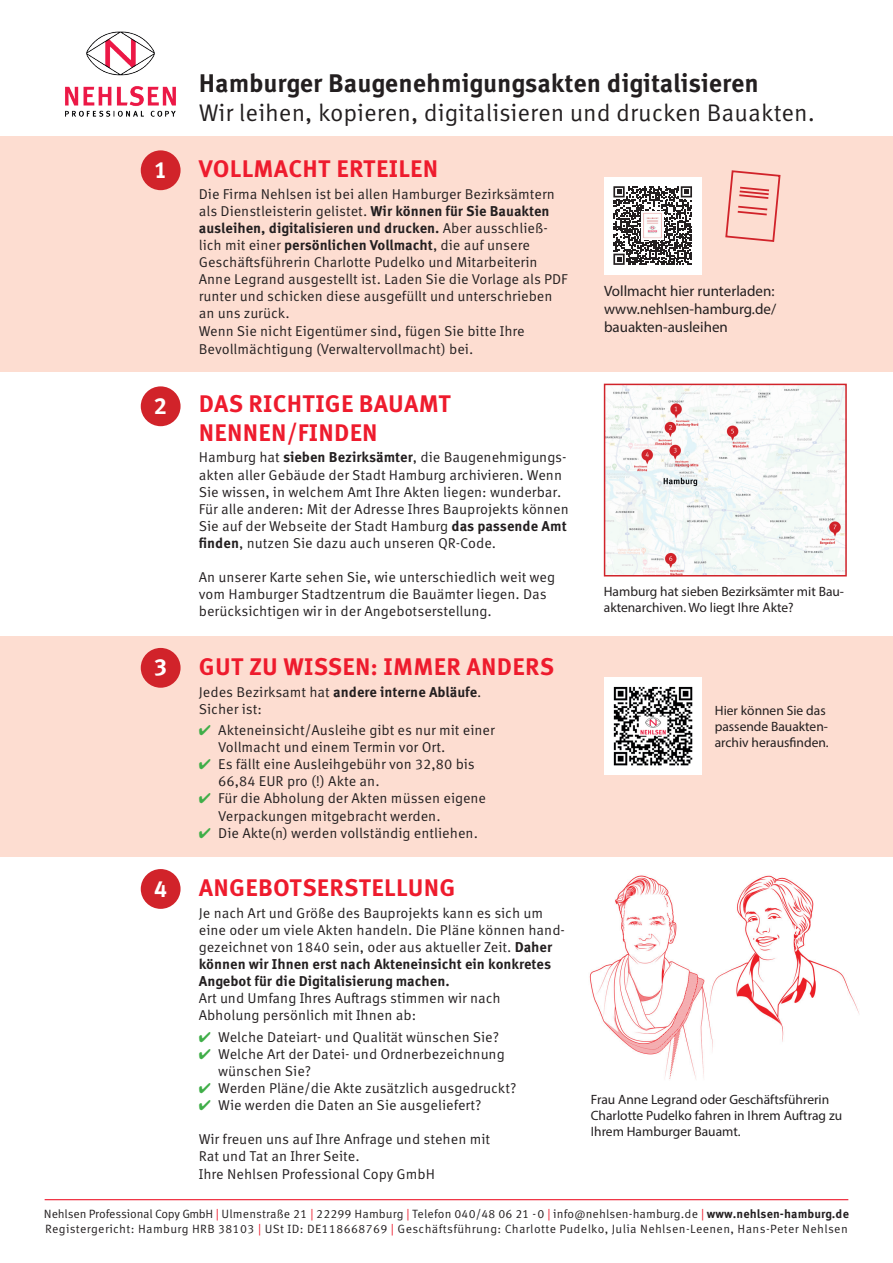
<style>
.page{position:relative;width:893px;height:1263px;background:#fff}
.page>*{position:absolute;margin:0;border:0;box-sizing:border-box;transform-origin:0 0}
.t1{font:700 25.5px "Meta Correspondence Pro";color:#231f20}
.t2{font:700 24px/28.8px "Meta Correspondence Pro";letter-spacing:.01em;color:#ee1b2d}
.t3{font:24px "Meta Correspondence Pro";color:#231f20}
.t4{font:700 23.4px "Meta Correspondence Pro";color:#fff}
.t5{font:15px/18px "Myriad Pro";color:#231f20;text-align:justify}
.t6{font:14.25px/17.1px "Meta Correspondence Pro";color:#231f20}
.t7{font:13.5px/16.2px "Myriad Pro";color:#231f20}
.t8{font:12px/15px "Meta Correspondence Pro";letter-spacing:.02em;color:#231f20}
.s1{font-weight:700}
.s2{color:#40ae49}
.s3{color:#ee1b2d}
</style>
<div class="page">
<div style="left:0;top:136px;width:893px;height:236px;background:#fdddd1"></div>
<div style="left:0;top:636px;width:893px;height:221px;background:#fdddd1"></div>
<img style="left:589px;top:875px;width:270px;height:204px">
<hr style="left:45px;top:1199px;width:803px;height:1px;background:#ee1b2d">
<img style="left:65px;top:31px;width:111px;height:86px">
<svg style="left:725px;top:170px;width:56px;height:72px"></svg>
<img style="left:607px;top:387px;width:237px;height:186px">
<div style="left:604px;top:384px;width:243px;height:192px;border:2px solid #d1232a"></div>
<div style="left:604px;top:677px;width:98px;height:98px;background:#fff"></div>
<img style="left:613px;top:686px;width:80px;height:80px">
<div style="left:604px;top:177px;width:98px;height:97px;background:#fff"></div>
<svg style="left:613px;top:186px;width:79px;height:79px"></svg>
<img style="left:642px;top:212px;width:21px;height:27px">
<div style="left:141px;top:150px;width:40px;height:40px;background:#d1232a;border-radius:50%"></div>
<div style="left:141px;top:386px;width:40px;height:40px;background:#d1232a;border-radius:50%"></div>
<div style="left:141px;top:648px;width:40px;height:40px;background:#d1232a;border-radius:50%"></div>
<div style="left:141px;top:869px;width:40px;height:40px;background:#d1232a;border-radius:50%"></div>
<h3 class="t4" style="left:154px;top:151px;width:15px">1</h3>
<h3 class="t4" style="left:154px;top:387px;width:15px">2</h3>
<h3 class="t4" style="left:154px;top:649px;width:15px">3</h3>
<h3 class="t4" style="left:154px;top:870px;width:15px">4</h3>
<h1 class="t1" style="left:199px;top:63px;width:562px">Hamburger Baugenehmigungsakten digitalisieren</h1>
<h2 class="t3" style="left:199px;top:94px;width:618px">Wir leihen, kopieren, digitalisieren und drucken Bauakten.</h2>
<h2 class="t2" style="left:199px;top:153px;width:241px">VOLLMACHT ERTEILEN</h2>
<p class="t6" style="left:199px;top:184px;width:370px">Die Firma Nehlsen ist bei allen Hamburger Bezirksämtern als Dienstleisterin gelistet. <span class="s1">Wir können für Sie Bauakten ausleihen, digitalisieren und drucken.</span> Aber ausschließ&shy;lich mit einer <span class="s1">persönlichen Vollmacht</span>, die auf unsere Geschäftsführerin Charlotte Pudelko und Mitarbeiterin Anne Legrand ausgestellt ist. Laden Sie die Vorlage als PDF runter und schicken diese ausgefüllt und unterschrieben an uns zurück.<br>Wenn Sie nicht Eigentümer sind, fügen Sie bitte Ihre Bevollmächtigung (Verwaltervollmacht) bei.</p>
<h2 class="t2" style="left:199px;top:388px;width:254px">DAS RICHTIGE BAUAMT<br>NENNEN/FINDEN</h2>
<p class="t6" style="left:199px;top:448px;width:371px">Hamburg hat <span class="s1">sieben Bezirksämter</span>, die Baugenehmigungs&shy;akten aller Gebäude der Stadt Hamburg archivieren. Wenn Sie wissen, in welchem Amt Ihre Akten liegen: wunderbar.<br>Für alle anderen: Mit der Adresse Ihres Bauprojekts können Sie auf der Webseite der Stadt Hamburg <span class="s1">das passende Amt finden</span>, nutzen Sie dazu auch unseren QR-Code.</p>
<p class="t6" style="left:199px;top:568px;width:358px">An unserer Karte sehen Sie, wie unterschiedlich weit weg vom Hamburger Stadtzentrum die Bauämter liegen. Das berücksichtigen wir in der Angebotserstellung.</p>
<h2 class="t2" style="left:199px;top:651px;width:357px">GUT ZU WISSEN: IMMER ANDERS</h2>
<p class="t6" style="left:199px;top:682px;width:284px">Jedes Bezirksamt hat <span class="s1">andere interne Abläufe</span>.<br>Sicher ist:</p>
<p class="t6" style="left:218px;top:720px;width:278px;text-indent:-19px"><span class="s2">✔</span> Akteneinsicht/Ausleihe gibt es nur mit einer<br>Vollmacht und einem Termin vor Ort.</p>
<p class="t6" style="left:218px;top:755px;width:258px;text-indent:-19px"><span class="s2">✔</span> Es fällt eine Ausleihgebühr von 32,80 bis<br>66,84 EUR pro (!) Akte an.</p>
<p class="t6" style="left:218px;top:789px;width:269px;text-indent:-19px"><span class="s2">✔</span> Für die Abholung der Akten müssen eigene<br>Verpackungen mitgebracht werden.</p>
<p class="t6" style="left:199px;top:823px;width:281px"><span class="s2">✔</span> Die Akte(n) werden vollständig entliehen.</p>
<h2 class="t2" style="left:199px;top:872px;width:258px">ANGEBOTSERSTELLUNG</h2>
<p class="t6" style="left:199px;top:903px;width:368px">Je nach Art und Größe des Bauprojekts kann es sich um eine oder um viele Akten handeln. Die Pläne können hand&shy;gezeichnet von 1840 sein, oder aus aktueller Zeit. <span class="s1">Daher können wir Ihnen erst nach Akteneinsicht ein konkretes Angebot für die Digitalisierung machen.</span></p>
<p class="t6" style="left:199px;top:989px;width:303px">Art und Umfang Ihres Auftrags stimmen wir nach<br>Abholung persönlich mit Ihnen ab:</p>
<p class="t6" style="left:199px;top:1027px;width:302px"><span class="s2">✔</span> Welche Dateiart- und Qualität wünschen Sie?</p>
<p class="t6" style="left:218px;top:1044px;width:288px;text-indent:-19px"><span class="s2">✔</span> Welche Art der Datei- und Ordnerbezeichnung wünschen Sie?</p>
<p class="t6" style="left:199px;top:1078px;width:319px"><span class="s2">✔</span> Werden Pläne/die Akte zusätzlich ausgedruckt?</p>
<p class="t6" style="left:199px;top:1096px;width:284px"><span class="s2">✔</span> Wie werden die Daten an Sie ausgeliefert?</p>
<p class="t6" style="left:199px;top:1130px;width:293px">Wir freuen uns auf Ihre Anfrage und stehen mit<br>Rat und Tat an Ihrer Seite.<br>Ihre Nehlsen Professional Copy GmbH</p>
<p class="t5" style="left:604px;top:281px;width:174px">Vollmacht hier runterladen: www.nehlsen-hamburg.de/ bauakten-ausleihen</p>
<p class="t7" style="left:604px;top:583px;width:242px">Hamburg hat sieben Bezirksämter mit Bau&shy;aktenarchiven. Wo liegt Ihre Akte?</p>
<p class="t7" style="left:715px;top:702px;width:115px">Hier können Sie das passende Bauakten&shy;archiv herausfinden.</p>
<p class="t7" style="left:591px;top:1091px;width:253px">Frau Anne Legrand oder Geschäftsführerin<br>Charlotte Pudelko fahren in Ihrem Auftrag zu<br>Ihrem Hamburger Bauamt.</p>
<p class="t8" style="left:44px;top:1206px;width:806px">Nehlsen Professional Copy GmbH <span class="s3">|</span> Ulmenstraße 21 <span class="s3">|</span> 22299 Hamburg <span class="s3">|</span> Telefon 040/48 06 21 - 0 <span class="s3">|</span> info@nehlsen-hamburg.de <span class="s3">|</span> <span class="s1">www.nehlsen-hamburg.de<br></span>Registergericht: Hamburg HRB 38103 <span class="s3">|</span> USt ID: DE118668769 <span class="s3">|</span> Geschäftsführung: Charlotte Pudelko, Julia Nehlsen-Leenen, Hans-Peter Nehlsen</p>
</div>
